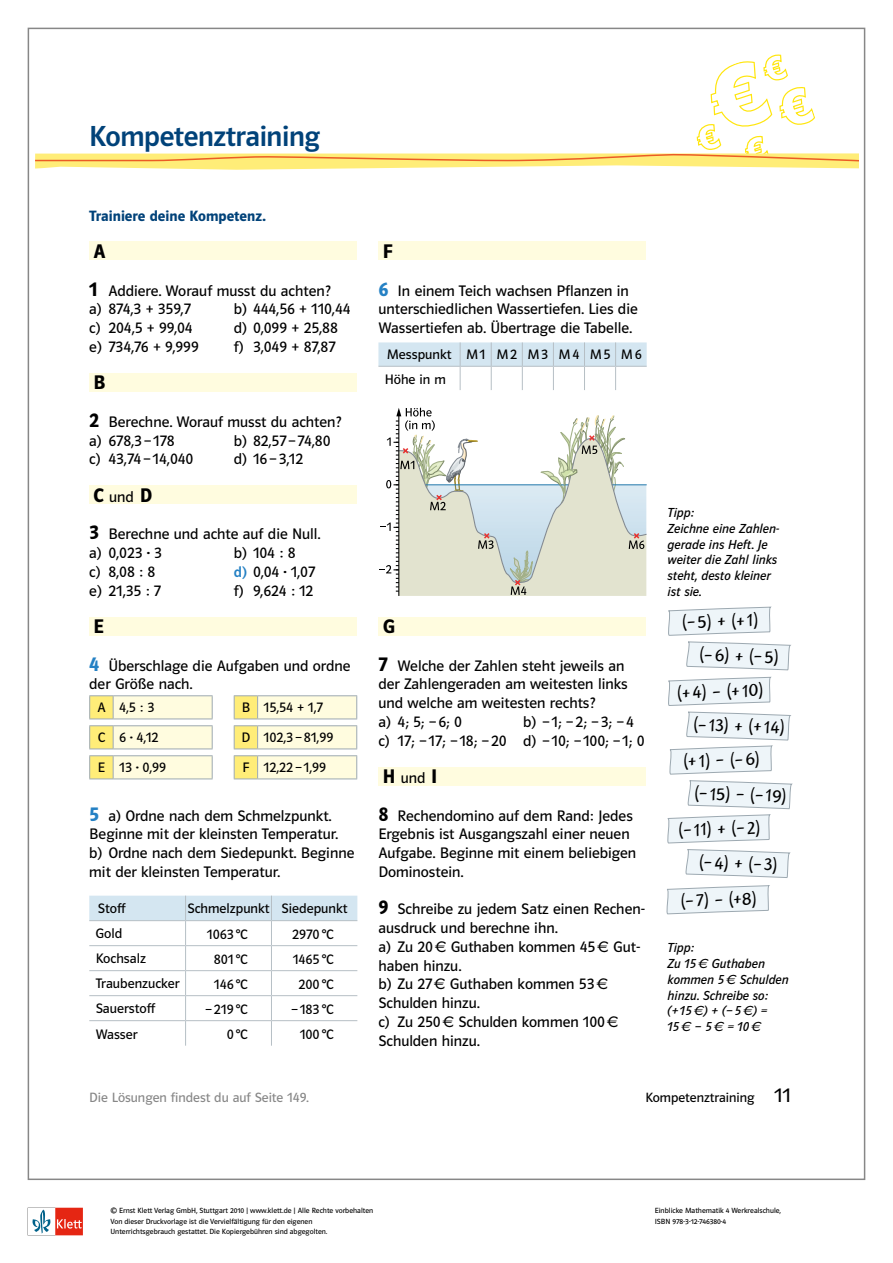
<style>
.page{position:relative;width:893px;height:1263px;background:#fff}
.page>*{position:absolute;margin:0;border:0;box-sizing:border-box;transform-origin:0 0}
.t1{font:29.1px "Polo MA11 K Krftg";letter-spacing:-.015em;color:#004279}
.t2{font:19.8px "Polo MA11 K Hfett";color:#000}
.t3{font:18px "Linotype Rana";color:#000}
.t4{font:15.3px/18.8px "Polo MA11 K Buch";color:#000}
.t5{font:15px "Polo MA11 K Hfett";color:#004279}
.t6{font:13.8px/24.3px "Polo MA11 K Buch";color:#000}
.t7{font:13.5px "Polo MA11 K Buch";color:#878787}
.t8{font:13.5px "Polo MA11 K Buch";color:#000}
.t9{font:13.2px/15.8px "Polo MA11 K Buch Kursiv";color:#000}
.t10{font:7.5px/10.1px "Polo ST11 K Buch";color:#000}
.s1{font-family:"Polo MA11 K Hfett";font-size:19.8px}
.s2{font-family:"Polo MA11 K Krftg";font-size:15px;color:#2581c4}
.s3{font-family:"Polo MA11 K Hfett";font-size:19.8px;color:#2581c4}
.s4{font-size:19.8px}
</style>
<div class="page">
<svg style="left:32px;top:1208px;width:51px;height:27px"></svg>
<div style="left:89px;top:242px;width:268px;height:18px;background:#fffcdf"></div>
<div style="left:89px;top:373px;width:268px;height:19px;background:#fffcdf"></div>
<div style="left:89px;top:485px;width:268px;height:19px;background:#fffcdf"></div>
<div style="left:89px;top:617px;width:268px;height:18px;background:#fffcdf"></div>
<svg style="left:89px;top:695px;width:268px;height:24px;background:#f7f3ce"></svg>
<hr style="left:258px;top:718px;width:99px;height:1px;background:#9da9b1">
<svg style="left:89px;top:725px;width:268px;height:24px;background:#f7f3ce"></svg>
<hr style="left:258px;top:748px;width:99px;height:1px;background:#9da9b1">
<svg style="left:89px;top:755px;width:268px;height:24px;background:#f7f3ce"></svg>
<hr style="left:258px;top:778px;width:99px;height:1px;background:#9da9b1">
<svg style="left:89px;top:896px;width:268px;height:150px"></svg>
<div style="left:378px;top:242px;width:268px;height:18px;background:#fffcdf"></div>
<svg style="left:378px;top:342px;width:269px;height:48px"></svg>
<svg style="left:380px;top:408px;width:267px;height:188px"></svg>
<div style="left:378px;top:617px;width:268px;height:18px;background:#fffcdf"></div>
<div style="left:378px;top:767px;width:268px;height:18px;background:#fffcdf"></div>
<svg style="left:667px;top:606px;width:126px;height:272px"></svg>
<svg style="left:666px;top:885px;width:104px;height:30px;background:#eaf0f4"></svg>
<svg style="left:35px;top:54px;width:824px;height:116px"></svg>
<p class="t1" style="left:89px;top:120px;width:232px">Kompetenztraining</p>
<p class="t5" style="left:89px;top:207px;width:178px">Trainiere deine Kompetenz.</p>
<p class="t2" style="left:94px;top:241px;width:14px">A</p>
<p class="t4" style="left:89px;top:281px;width:243px"><span class="s1">1</span> Addiere. Worauf musst du achten? a) 874,3 + 359,7</p>
<p class="t4" style="left:234px;top:300px;width:118px">b) 444,56 + 110,44</p>
<p class="t4" style="left:89px;top:319px;width:105px">c) 204,5 + 99,04</p>
<p class="t4" style="left:234px;top:319px;width:105px">d) 0,099 + 25,88</p>
<p class="t4" style="left:89px;top:338px;width:111px">e) 734,76 + 9,999</p>
<p class="t4" style="left:234px;top:338px;width:103px">f) 3,049 + 87,87</p>
<p class="t2" style="left:94px;top:372px;width:14px">B</p>
<p class="t4" style="left:89px;top:413px;width:254px"><span class="s1">2</span> Berechne. Worauf musst du achten? a) 678,3 − 178</p>
<p class="t4" style="left:234px;top:431px;width:98px">b) 82,57 − 74,80</p>
<p class="t4" style="left:89px;top:450px;width:105px">c) 43,74 − 14,040</p>
<p class="t4" style="left:234px;top:450px;width:71px">d) 16 − 3,12</p>
<p class="t4" style="left:94px;top:488px;width:60px"><span class="s1">C</span> und <span class="s1">D</span></p>
<p class="t4" style="left:89px;top:525px;width:233px"><span class="s1">3</span> Berechne und achte auf die Null. a) 0,023 · 3</p>
<p class="t4" style="left:234px;top:544px;width:63px">b) 104 : 8</p>
<p class="t4" style="left:89px;top:563px;width:67px">c) 8,08 : 8</p>
<p class="t4" style="left:234px;top:563px;width:83px"><span class="s2">d)</span> 0,04 · 1,07</p>
<p class="t4" style="left:89px;top:581px;width:73px">e) 21,35 : 7</p>
<p class="t4" style="left:234px;top:581px;width:81px">f) 9,624 : 12</p>
<p class="t2" style="left:94px;top:616px;width:12px">E</p>
<p class="t4" style="left:89px;top:656px;width:263px"><span class="s3">4</span> Überschlage die Aufgaben und ordne der Größe nach.</p>
<p class="t6" style="left:97px;top:696px;width:59px">A 4,5 : 3</p>
<p class="t6" style="left:242px;top:696px;width:83px">B 15,54 + 1,7</p>
<p class="t6" style="left:98px;top:726px;width:62px">C 6 · 4,12</p>
<p class="t6" style="left:242px;top:726px;width:93px">D 102,3 − 81,99</p>
<p class="t6" style="left:98px;top:756px;width:70px">E 13 · 0,99</p>
<p class="t6" style="left:243px;top:756px;width:85px">F 12,22 − 1,99</p>
<p class="t4" style="left:89px;top:806px;width:267px"><span class="s3">5</span> a) Ordne nach dem Schmelzpunkt.<br>Beginne mit der kleinsten Temperatur. b) Ordne nach dem Siedepunkt. Beginne mit der kleinsten Temperatur.</p>
<p class="t6" style="left:98px;top:897px;width:29px">Stoff</p>
<p class="t6" style="left:187px;top:897px;width:162px">Schmelzpunkt Siedepunkt</p>
<p class="t6" style="left:96px;top:922px;width:28px">Gold</p>
<p class="t6" style="left:207px;top:922px;width:42px">1063 °C</p>
<p class="t6" style="left:292px;top:922px;width:43px">2970 °C</p>
<p class="t6" style="left:96px;top:947px;width:52px">Kochsalz</p>
<p class="t6" style="left:214px;top:947px;width:35px">801 °C</p>
<p class="t6" style="left:293px;top:947px;width:42px">1465 °C</p>
<p class="t6" style="left:96px;top:972px;width:86px">Traubenzucker</p>
<p class="t6" style="left:214px;top:972px;width:35px">146 °C</p>
<p class="t6" style="left:299px;top:972px;width:37px">200 °C</p>
<p class="t6" style="left:96px;top:997px;width:61px">Sauerstoff</p>
<p class="t6" style="left:205px;top:997px;width:44px">− 219 °C</p>
<p class="t6" style="left:291px;top:997px;width:44px">− 183 °C</p>
<p class="t6" style="left:96px;top:1022px;width:43px">Wasser</p>
<p class="t6" style="left:227px;top:1023px;width:23px">0 °C</p>
<p class="t6" style="left:300px;top:1023px;width:35px">100 °C</p>
<p class="t2" style="left:383px;top:241px;width:11px">F</p>
<p class="t4" style="left:378px;top:281px;width:261px"><span class="s3">6</span> In einem Teich wachsen Pflanzen in unterschiedlichen Wassertiefen. Lies die<br>Wassertiefen ab. Übertrage die Tabelle.</p>
<p class="t6" style="left:385px;top:343px;width:258px">Messpunkt M 1 M 2 M 3 M 4 M 5 M 6<br>Höhe in m</p>
<p class="t2" style="left:383px;top:616px;width:14px">G</p>
<p class="t4" style="left:378px;top:656px;width:251px"><span class="s1">7</span> Welche der Zahlen steht jeweils an der Zahlengeraden am weitesten links und welche am weitesten rechts?<br>a) 4; 5; − 6; 0</p>
<p class="t4" style="left:378px;top:713px;width:267px;text-indent:145px">b) − 1; − 2; − 3; − 4 c) 17; − 17; − 18; − 20 d) − 10; − 100; − 1; 0</p>
<p class="t4" style="left:383px;top:769px;width:56px"><span class="s1">H</span> und <span class="s1">I</span></p>
<p class="t4" style="left:378px;top:806px;width:259px"><span class="s1">8</span> Rechendomino auf dem Rand: Jedes<br>Ergebnis ist Ausgangszahl einer neuen<br>Aufgabe. Beginne mit einem beliebigen<br>Dominostein.</p>
<p class="t4" style="left:378px;top:900px;width:268px"><span class="s1">9</span> Schreibe zu jedem Satz einen Rechen&shy;ausdruck und berechne ihn.<br>a) Zu 20 € Guthaben kommen 45 € Gut&shy;haben hinzu.<br>b) Zu 27 € Guthaben kommen 53 €<br>Schulden hinzu.<br>c) Zu 250 € Schulden kommen 100 €<br>Schulden hinzu.</p>
<p class="t9" style="left:668px;top:505px;width:113px">Tipp:<br>Zeichne eine Zahlen&shy;gerade ins Heft. Je weiter die Zahl links steht, desto kleiner ist sie.</p>
<p class="t3" style="left:682px;top:612px;width:77px;rotate:-2deg">(− 5) + (+ 1)</p>
<p class="t3" style="left:700px;top:644px;width:80px;rotate:2deg">(− 6) + (− 5)</p>
<p class="t3" style="left:677px;top:682px;width:87px;rotate:-2deg">(+ 4) − (+ 10)</p>
<p class="t3" style="left:694px;top:714px;width:92px;rotate:2deg">(− 13) + (+ 14)</p>
<p class="t3" style="left:683px;top:751px;width:77px;rotate:-2deg">(+ 1) − (− 6)</p>
<p class="t3" style="left:695px;top:782px;width:93px;rotate:2deg">(− 15) − (− 19)</p>
<p class="t3" style="left:678px;top:820px;width:83px;rotate:-2deg">(− 11) + (− 2)</p>
<p class="t3" style="left:700px;top:851px;width:79px;rotate:2deg">(− 4) + (− 3)</p>
<p class="t3" style="left:681px;top:890px;width:77px;rotate:-2deg">(− 7) − (+8)</p>
<p class="t9" style="left:668px;top:940px;width:123px">Tipp:<br>Zu 15 € Guthaben kommen 5 € Schulden hinzu. Schreibe so:<br>(+ 15 €) + (− 5 €) =<br>15 € − 5 € = 10 €</p>
<p class="t7" style="left:89px;top:1090px;width:221px">Die Lösungen findest du auf Seite 149.</p>
<p class="t8" style="left:645px;top:1090px;width:147px">Kompetenztraining <span class="s4">11</span></p>
<p class="t10" style="left:111px;top:1206px;width:264px">© Ernst Klett Verlag GmbH, Stuttgart 2010 | www.klett.de | Alle Rechte vorbehalten<br>Von dieser Druckvorlage ist die Vervielfältigung für den eigenen<br>Unterrichtsgebrauch gestattet. Die Kopiergebühren sind abgegolten.</p>
<p class="t10" style="left:655px;top:1206px;width:128px">Einblicke Mathematik 4 Werkrealschule,<br>ISBN 978-3-12-746380-4</p>
</div>
